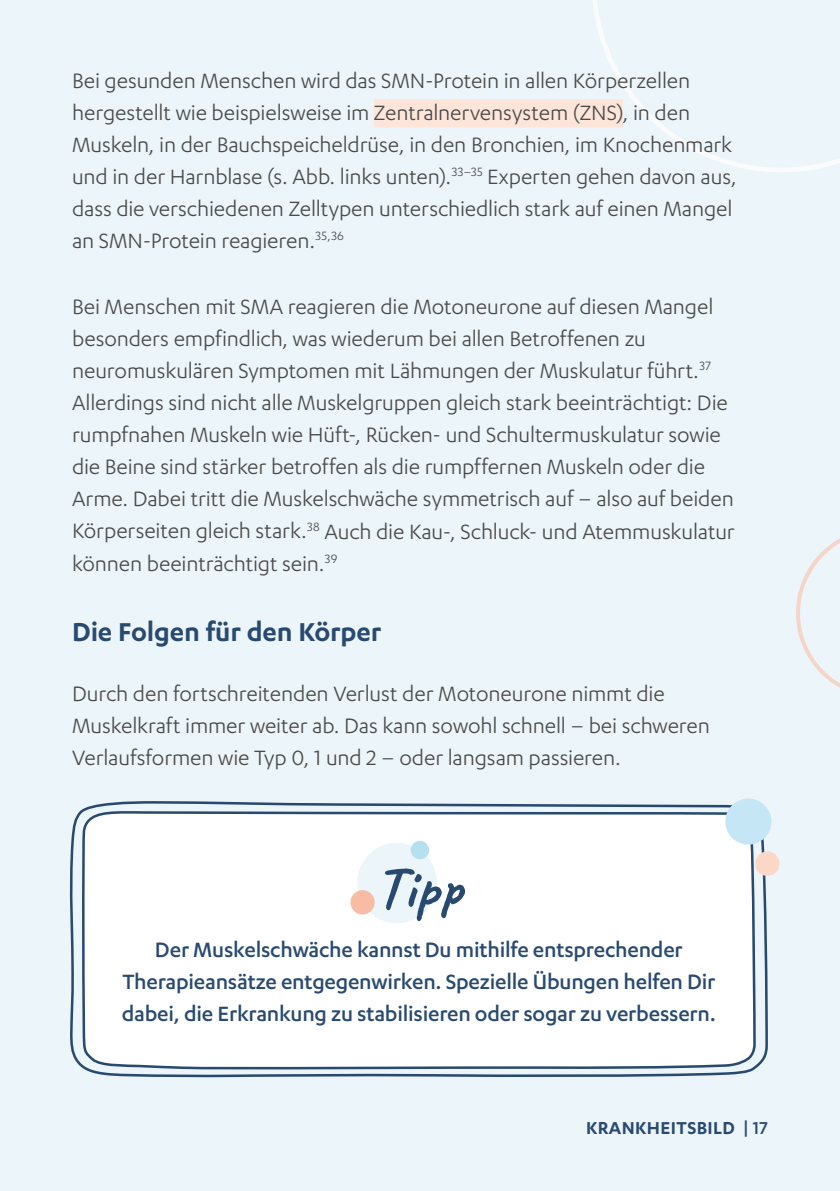
<style>
.page{position:relative;width:840px;height:1191px;background:#fff}
.page>*{position:absolute;margin:0;border:0;box-sizing:border-box;transform-origin:0 0}
.t1{font:700 60px "Caveat";color:#294a70}
.t2{font:600 30px "Karbon";letter-spacing:-.005em;color:#294a70}
.t3{font:24px/32px "Karbon";letter-spacing:-.005em;color:#4a4a49}
.t4{font:500 24px/32px "Karbon";letter-spacing:-.01em;color:#294a70;text-align:center}
.t5{font:600 20px "Karbon";letter-spacing:.02em;color:#294a70}
.s1{font-weight:500}
</style>
<div class="page">
<div style="left:0;top:0;width:839px;height:1191px;background:#ecf5fa"></div>
<svg style="left:591px;top:0;width:248px;height:172px"></svg>
<div style="left:374px;top:99px;width:248px;height:28px;background:#fde5da"></div>
<svg style="left:69px;top:801px;width:699px;height:277px;background:#f3f5f7"></svg>
<div style="left:357px;top:842px;width:79px;height:81px;background:#ecf5fa;border-radius:50%"></div>
<div style="left:350px;top:890px;width:24px;height:24px;background:#f8bba3;border-radius:50%"></div>
<div style="left:410px;top:840px;width:19px;height:19px;background:#b5e0f0;border-radius:50%"></div>
<svg style="left:796px;top:539px;width:43px;height:148px"></svg>
<svg style="left:723px;top:798px;width:57px;height:78px"></svg>
<p class="t3" style="left:72px;top:64px;width:665px">Bei gesunden Menschen wird das SMN-Protein in allen Körperzellen hergestellt wie beispielsweise im Zentralnervensystem (ZNS), in den Muskeln, in der Bauchspeicheldrüse, in den Bronchien, im Knochenmark und in der Harnblase (s. Abb. links unten).<sup>33–35</sup> Experten gehen davon aus, dass die verschiedenen Zelltypen unterschiedlich stark auf einen Mangel an SMN-Protein reagieren.<sup>35,36</sup></p>
<p class="t3" style="left:72px;top:290px;width:663px">Bei Menschen mit SMA reagieren die Motoneurone auf diesen Mangel besonders empfindlich, was wiederum bei allen Betroffenen zu neuromuskulären Symptomen mit Lähmungen der Muskulatur führt.<sup>37<br></sup>Allerdings sind nicht alle Muskelgruppen gleich stark beeinträchtigt: Die rumpfnahen Muskeln wie Hüft-, Rücken- und Schultermuskulatur sowie die Beine sind stärker betroffen als die rumpffernen Muskeln oder die Arme. Dabei tritt die Muskelschwäche symmetrisch auf – also auf beiden Körperseiten gleich stark.<sup>38</sup> Auch die Kau-, Schluck- und Atemmuskulatur können beeinträchtigt sein.<sup>39</sup></p>
<p class="t2" style="left:72px;top:614px;width:311px">Die Folgen für den Körper</p>
<p class="t3" style="left:72px;top:677px;width:639px">Durch den fortschreitenden Verlust der Motoneurone nimmt die<br>Muskelkraft immer weiter ab. Das kann sowohl schnell – bei schweren<br>Verlaufsformen wie Typ 0, 1 und 2 – oder langsam passieren.</p>
<h1 class="t1" style="left:375px;top:848px;width:88px">Tipp</h1>
<p class="t4" style="left:122px;top:932px;width:595px">Der Muskelschwäche kannst Du mithilfe entsprechender<br>Therapieansätze entgegenwirken. Spezielle Übungen helfen Dir dabei, die Erkrankung zu stabilisieren oder sogar zu verbessern.</p>
<p class="t5" style="left:585px;top:1116px;width:183px">KRANKHEITSBILD <span class="s1">| 17</span></p>
</div>
